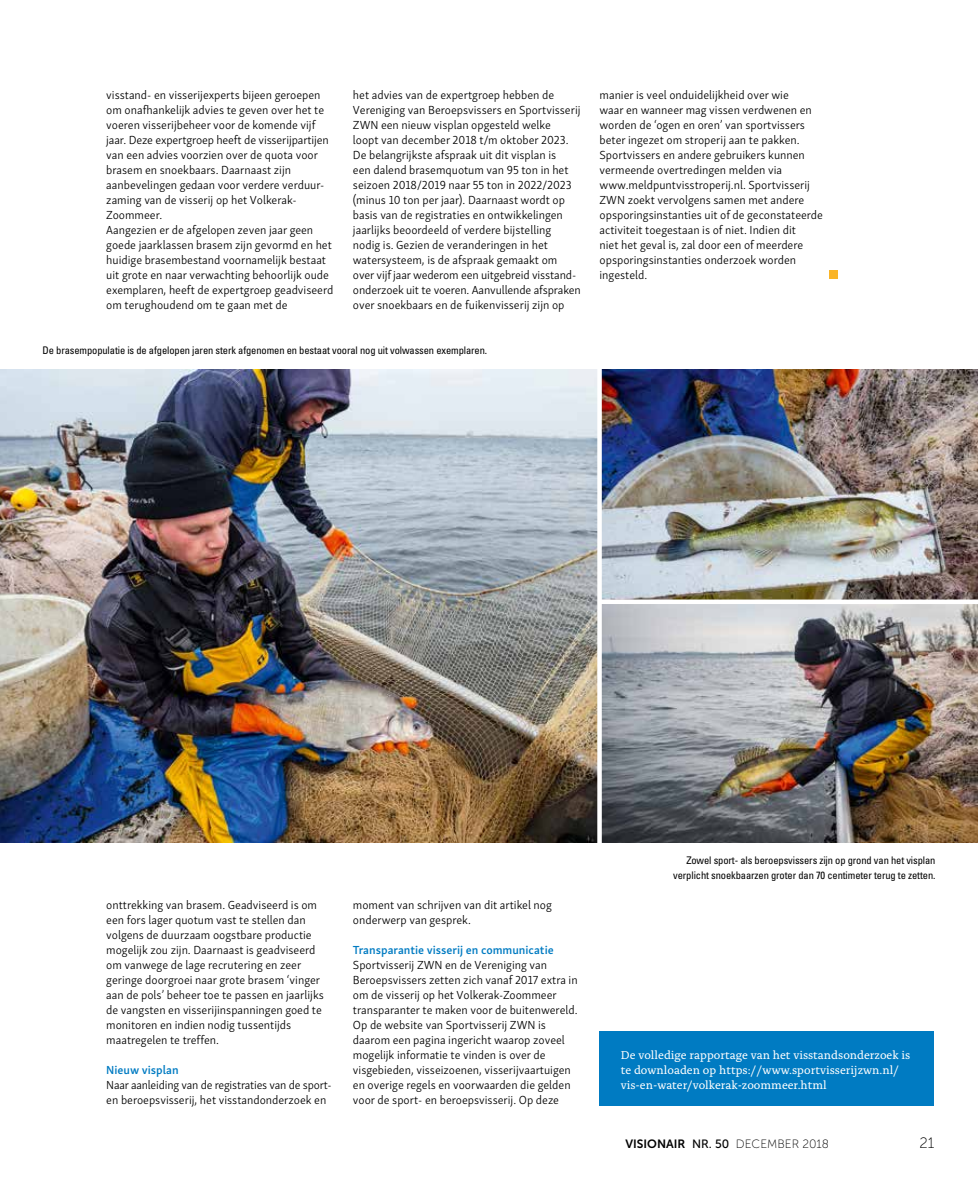
<style>
.page{position:relative;width:978px;height:1191px;background:#fff}
.page>*{position:absolute;margin:0;border:0;box-sizing:border-box;transform-origin:0 0}
.t1{font:15px "Museo Sans 100";color:#000}
.t2{font:300 12px/15px "Skolar Sans Latn";color:#000}
.t3{font:12px/15px "Alda OTCEV";color:#fff}
.t4{font:600 12px "Skolar Sans Latn";color:#007bc2}
.t5{font:12px "Museo Sans 100";color:#000}
.t6{font:condensed 10.5px/15px "Univers";letter-spacing:-.01em;color:#000;text-align:right}
.s1{font-family:"Museo Sans 700"}
.s2{font-family:"Museo Sans 500"}
</style>
<div class="page">
<img style="left:0;top:369px;width:978px;height:473px">
<div style="left:600px;top:599px;width:378px;height:5px;background:#fff"></div>
<div style="left:597px;top:366px;width:5px;height:498px;background:#fff"></div>
<div style="left:829px;top:270px;width:9px;height:9px;background:#fab528"></div>
<div style="left:600px;top:1031px;width:334px;height:75px;background:#007bc2"></div>
<p class="t2" style="left:106px;top:87px;width:229px">visstand- en visserijexperts bijeen geroepen om onafhankelijk advies te geven over het te voeren visserijbeheer voor de komende vijf jaar. Deze expertgroep heeft de visserijpartijen van een advies voorzien over de quota voor brasem en snoekbaars. Daarnaast zijn aanbevelingen gedaan voor verdere verduur&shy;zaming van de visserij op het Volkerak-Zoommeer.<br>Aangezien er de afgelopen zeven jaar geen goede jaarklassen brasem zijn gevormd en het huidige brasembestand voornamelijk bestaat uit grote en naar verwachting behoorlijk oude exemplaren, heeft de expertgroep geadviseerd om terughoudend om te gaan met de</p>
<p class="t2" style="left:353px;top:87px;width:229px">het advies van de expertgroep hebben de Vereniging van Beroepsvissers en Sportvisserij ZWN een nieuw visplan opgesteld welke<br>loopt van december 2018 t/m oktober 2023.<br>De belangrijkste afspraak uit dit visplan is<br>een dalend brasemquotum van 95 ton in het seizoen 2018/2019 naar 55 ton in 2022/2023 (minus 10 ton per jaar). Daarnaast wordt op basis van de registraties en ontwikkelingen jaarlijks beoordeeld of verdere bijstelling nodig is. Gezien de veranderingen in het watersysteem, is de afspraak gemaakt om over vijf jaar wederom een uitgebreid visstand&shy;onderzoek uit te voeren. Aanvullende afspraken over snoekbaars en de fuikenvisserij zijn op</p>
<p class="t6" style="left:43px;top:343px;width:446px">De brasempopulatie is de afgelopen jaren sterk afgenomen en bestaat vooral nog uit volwassen exemplaren.</p>
<p class="t2" style="left:600px;top:87px;width:225px">manier is veel onduidelijkheid over wie<br>waar en wanneer mag vissen verdwenen en worden de ‘ogen en oren’ van sportvissers beter ingezet om stroperij aan te pakken.<br>Sportvissers en andere gebruikers kunnen vermeende overtredingen melden via www.meldpuntvisstroperij.nl. Sportvisserij ZWN zoekt vervolgens samen met andere opsporingsinstanties uit of de geconstateerde activiteit toegestaan is of niet. Indien dit<br>niet het geval is, zal door een of meerdere opsporingsinstanties onderzoek worden ingesteld.</p>
<p class="t2" style="left:106px;top:897px;width:219px">onttrekking van brasem. Geadviseerd is om een fors lager quotum vast te stellen dan volgens de duurzaam oogstbare productie mogelijk zou zijn. Daarnaast is geadviseerd om vanwege de lage recrutering en zeer geringe doorgroei naar grote brasem ‘vinger aan de pols’ beheer toe te passen en jaarlijks de vangsten en visserijinspanningen goed te monitoren en indien nodig tussentijds maatregelen te treffen.</p>
<p class="t4" style="left:106px;top:1060px;width:74px">Nieuw visplan</p>
<p class="t2" style="left:106px;top:1077px;width:227px">Naar aanleiding van de registraties van de sport&shy;en beroepsvisserij, het visstandonderzoek en</p>
<p class="t2" style="left:353px;top:897px;width:201px">moment van schrijven van dit artikel nog onderwerp van gesprek.</p>
<p class="t4" style="left:353px;top:940px;width:202px">Transparantie visserij en communicatie</p>
<p class="t2" style="left:353px;top:957px;width:226px">Sportvisserij ZWN en de Vereniging van Beroepsvissers zetten zich vanaf 2017 extra in om de visserij op het Volkerak-Zoommeer transparanter te maken voor de buitenwereld.<br>Op de website van Sportvisserij ZWN is daarom een pagina ingericht waarop zoveel mogelijk informatie te vinden is over de visgebieden, visseizoenen, visserijvaartuigen en overige regels en voorwaarden die gelden voor de sport- en beroepsvisserij. Op deze</p>
<p class="t6" style="left:673px;top:853px;width:264px">Zowel sport- als beroepsvissers zijn op grond van het visplan verplicht snoekbaarzen groter dan 70 centimeter terug te zetten.</p>
<p class="t3" style="left:621px;top:1047px;width:291px">De volledige rapportage van het visstandsonderzoek is te downloaden op https://www.sportvisserijzwn.nl/ vis-en-water/volkerak-zoommeer.html</p>
<p class="t5" style="left:625px;top:1138px;width:205px"><span class="s1">VISIONAIR</span> <span class="s2">NR. 50</span> DECEMBER 2018</p>
<p class="t1" style="left:919px;top:1135px;width:16px">21</p>
</div>
